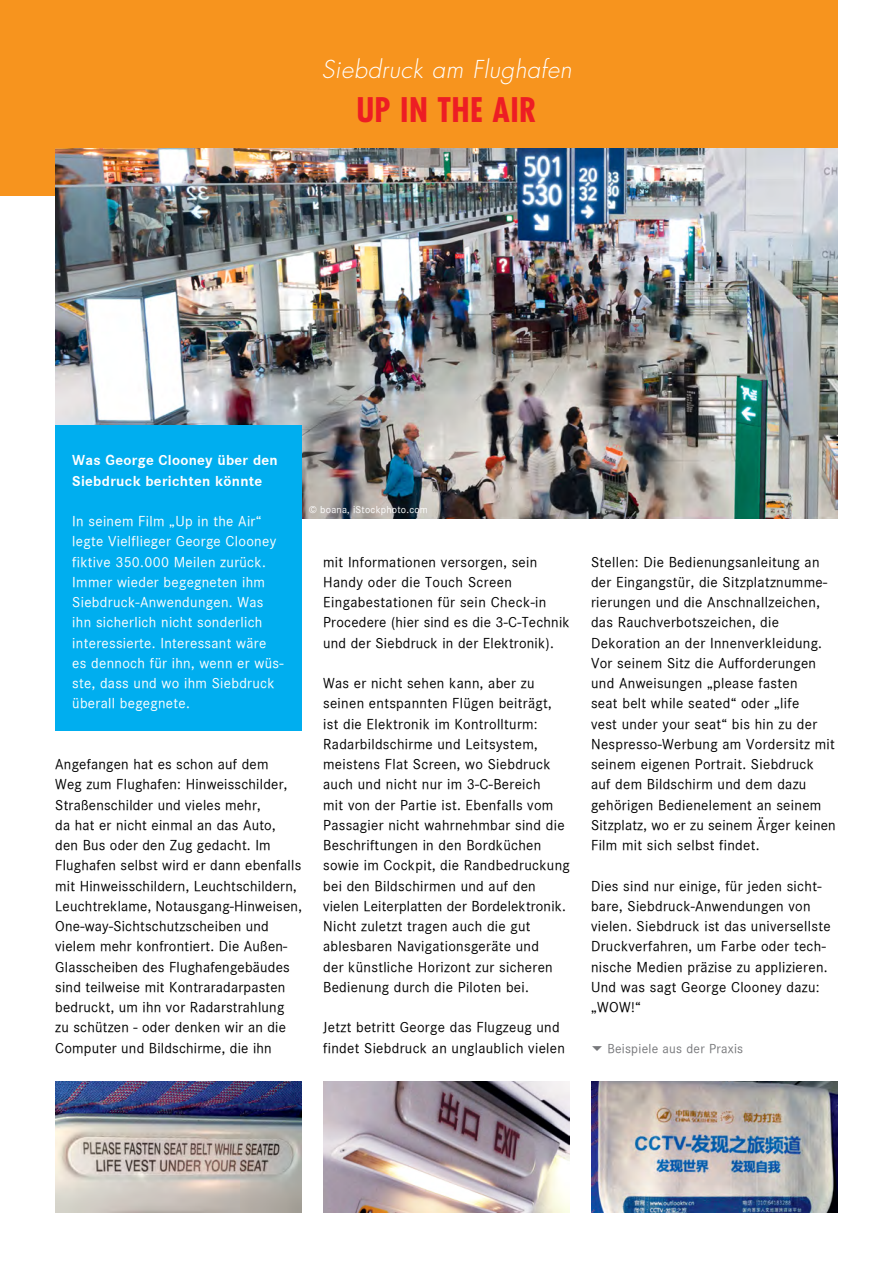
<style>
.page{position:relative;width:893px;height:1263px;background:#fff}
.page>*{position:absolute;margin:0;border:0;box-sizing:border-box;transform-origin:0 0}
.t1{font:700 condensed 33px "Futura";letter-spacing:.01em;color:#ed1d24}
.t2{font:italic 300 24px "Futura";letter-spacing:.02em;color:#fff}
.t3{font:15px/20.2px "Corporate S";letter-spacing:.02em;color:#000}
.t4{font:15px/20.2px "Corporate S";letter-spacing:.02em;color:#fff}
.t5{font:15px/20.2px "Corporate S Bold";letter-spacing:.02em;color:#fff}
.t6{font:13.5px "Corporate S";letter-spacing:.02em;color:#77787b}
.t7{font:10.5px "Corporate S";letter-spacing:.02em;color:#fff}
</style>
<div class="page">
<div style="left:0;top:0;width:838px;height:196px;background:#f7941e"></div>
<hr style="left:892px;top:814px;width:1px;height:449px;background:#ed1d24">
<img style="left:55px;top:149px;width:783px;height:369px">
<div style="left:55px;top:425px;width:247px;height:305px;background:#00aeef"></div>
<img style="left:55px;top:1081px;width:247px;height:131px">
<img style="left:323px;top:1081px;width:247px;height:131px">
<img style="left:591px;top:1081px;width:247px;height:131px">
<h2 class="t2" style="left:321px;top:55px;width:252px">Siebdruck am Flughafen</h2>
<h1 class="t1" style="left:356px;top:89px;width:182px">UP IN THE AIR</h1>
<p class="t5" style="left:72px;top:450px;width:207px">Was George Clooney über den<br>Siebdruck berichten könnte</p>
<p class="t4" style="left:72px;top:511px;width:213px">In seinem Film „Up in the Air“ legte Vielflieger George Clooney fiktive 350.000 Meilen zurück.<br>Immer wieder begegneten ihm<br>Siebdruck-Anwendungen. Was ihn sicherlich nicht sonderlich interessierte. Interessant wäre es dennoch für ihn, wenn er wüs&shy;ste, dass und wo ihm Siebdruck überall begegnete.</p>
<p class="t3" style="left:55px;top:754px;width:248px">Angefangen hat es schon auf dem<br>Weg zum Flughafen: Hinweisschilder, Straßenschilder und vieles mehr,<br>da hat er nicht einmal an das Auto, den Bus oder den Zug gedacht. Im Flughafen selbst wird er dann ebenfalls mit Hinweisschildern, Leuchtschildern, Leuchtreklame, Notausgang-Hinweisen, One-way-Sichtschutzscheiben und vielem mehr konfrontiert. Die Außen-Glasscheiben des Flughafengebäudes sind teilweise mit Kontraradarpasten bedruckt, um ihn vor Radarstrahlung<br>zu schützen - oder denken wir an die Computer und Bildschirme, die ihn</p>
<p class="t7" style="left:309px;top:503px;width:121px">© boana, iStockphoto.com</p>
<p class="t3" style="left:323px;top:552px;width:248px">mit Informationen versorgen, sein Handy oder die Touch Screen Eingabestationen für sein Check-in Procedere (hier sind es die 3-C-Technik und der Siebdruck in der Elektronik).</p>
<p class="t3" style="left:323px;top:673px;width:248px">Was er nicht sehen kann, aber zu seinen entspannten Flügen beiträgt, ist die Elektronik im Kontrollturm:<br>Radarbildschirme und Leitsystem, meistens Flat Screen, wo Siebdruck auch und nicht nur im 3-C-Bereich<br>mit von der Partie ist. Ebenfalls vom Passagier nicht wahrnehmbar sind die Beschriftungen in den Bordküchen sowie im Cockpit, die Randbedruckung bei den Bildschirmen und auf den vielen Leiterplatten der Bordelektronik.<br>Nicht zuletzt tragen auch die gut ablesbaren Navigationsgeräte und<br>der künstliche Horizont zur sicheren Bedienung durch die Piloten bei.</p>
<p class="t3" style="left:323px;top:1017px;width:243px">Jetzt betritt George das Flugzeug und findet Siebdruck an unglaublich vielen</p>
<p class="t3" style="left:591px;top:552px;width:246px">Stellen: Die Bedienungsanleitung an der Eingangstür, die Sitzplatznumme&shy;rierungen und die Anschnallzeichen, das Rauchverbotszeichen, die Dekoration an der Innenverkleidung.<br>Vor seinem Sitz die Aufforderungen und Anweisungen „please fasten<br>seat belt while seated“ oder „life<br>vest under your seat“ bis hin zu der Nespresso-Werbung am Vordersitz mit seinem eigenen Portrait. Siebdruck auf dem Bildschirm und dem dazu gehörigen Bedienelement an seinem Sitzplatz, wo er zu seinem Ärger keinen Film mit sich selbst findet.</p>
<p class="t3" style="left:591px;top:876px;width:241px">Dies sind nur einige, für jeden sicht&shy;bare, Siebdruck-Anwendungen von vielen. Siebdruck ist das universellste<br>Druckverfahren, um Farbe oder tech&shy;nische Medien präzise zu applizieren.<br>Und was sagt George Clooney dazu: „WOW!“</p>
<p class="t6" style="left:607px;top:1040px;width:137px">Beispiele aus der Praxis</p>
</div>
